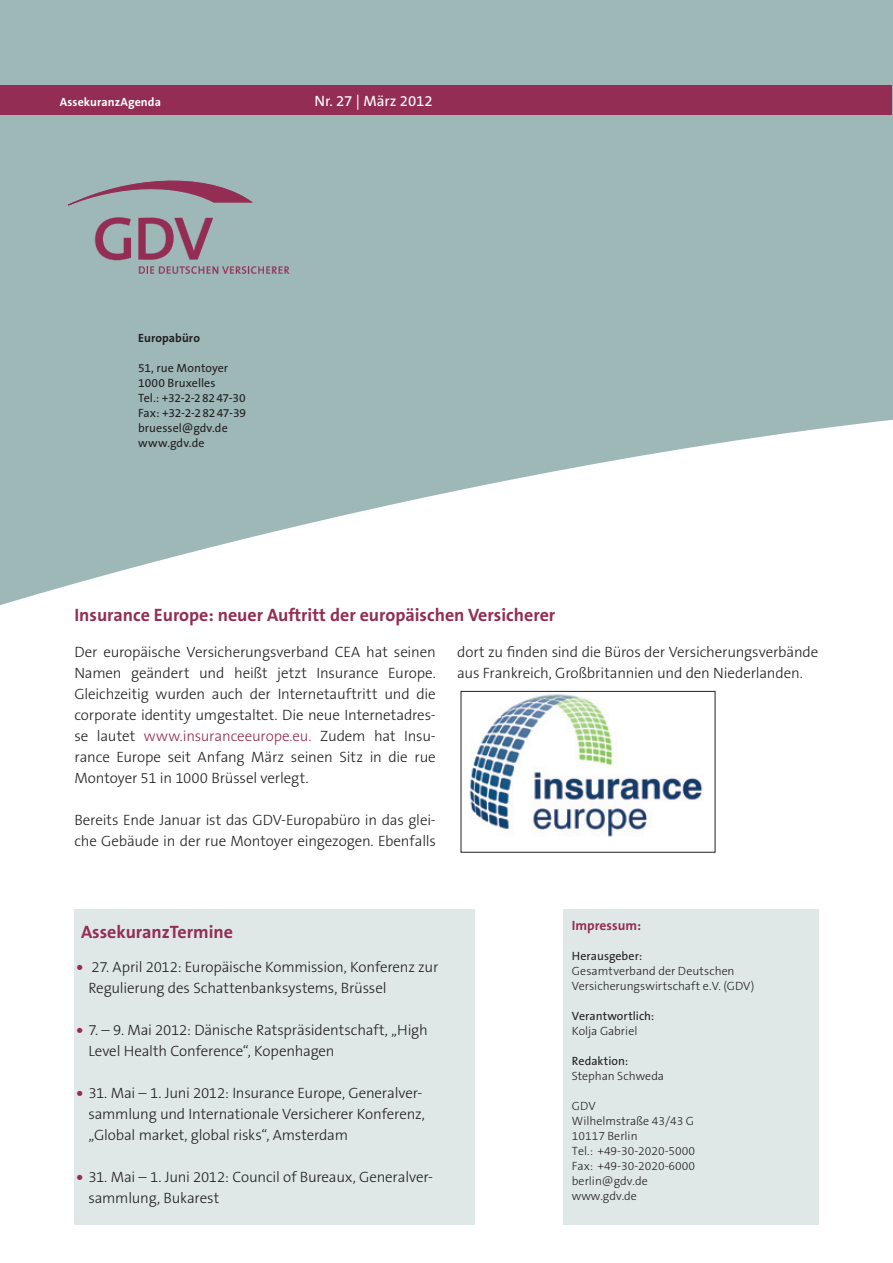
<style>
.page{position:relative;width:893px;height:1263px;background:#fff}
.page>*{position:absolute;margin:0;border:0;box-sizing:border-box;transform-origin:0 0}
.t1{font:700 18px "The Sans B7";color:#942d53}
.t2{font:300 15px/21px "The Sans B3";letter-spacing:-.015em;color:#231f20}
.t3{font:15px "The Sans B5 Plain";color:#fff}
.t4{font:700 13.5px "The Sans B7";color:#942d53}
.t5{font:300 12px/15px "The Sans B3";color:#231f20}
.t6{font:12px/15px "The Sans B5 Plain";letter-spacing:.005em;color:#231f20}
.t7{font:700 12px "The Sans B7";letter-spacing:.01em;color:#fff}
.t8{font:700 12px "The Sans B7";letter-spacing:.005em;color:#231f20}
.s1{color:#942d53}
.s2{font-size:25.5px;color:#942d53}
</style>
<div class="page">
<svg style="left:0;top:0;width:893px;height:605px;fill:#9db8b7"></svg>
<div style="left:0;top:85px;width:893px;height:30px;background:#942d53"></div>
<div style="left:60px;top:170px;width:240px;height:116px;background:#9db8b7"></div>
<svg style="left:68px;top:180px;width:184px;height:26px"></svg>
<svg style="left:95px;top:217px;width:36px;height:43px"></svg>
<svg style="left:138px;top:218px;width:75px;height:42px"></svg>
<svg style="left:139px;top:266px;width:150px;height:8px"></svg>
<div style="left:563px;top:909px;width:256px;height:315px;background:#dfe7e7"></div>
<div style="left:74px;top:909px;width:400px;height:315px;background:#dfe7e7"></div>
<img style="left:469px;top:694px;width:234px;height:143px">
<div style="left:461px;top:691px;width:254px;height:162px;border:1px solid #231f20"></div>
<p class="t7" style="left:60px;top:95px;width:103px">AssekuranzAgenda</p>
<p class="t3" style="left:314px;top:93px;width:120px">Nr. 27 | März 2012</p>
<p class="t8" style="left:138px;top:332px;width:63px">Europabüro</p>
<p class="t6" style="left:138px;top:361px;width:109px">51, rue Montoyer<br>1000 Bruxelles<br>Tel.: +32-2-28247-30<br>Fax: +32-2-28247-39 bruessel@gdv.de www.gdv.de</p>
<p class="t1" style="left:74px;top:606px;width:482px">Insurance Europe: neuer Auftritt der europäischen Versicherer</p>
<p class="t2" style="left:74px;top:642px;width:363px;text-align:justify">Der europäische Versicherungsverband CEA hat seinen Namen geändert und heißt jetzt Insurance Europe.<br>Gleichzeitig wurden auch der Internetauftritt und die corporate identity umgestaltet. Die neue Internetadres&shy;se lautet <span class="s1">www.insuranceeurope.eu.</span> Zudem hat Insu&shy;rance Europe seit Anfang März seinen Sitz in die rue Montoyer 51 in 1000 Brüssel verlegt.</p>
<p class="t2" style="left:74px;top:810px;width:363px">Bereits Ende Januar ist das GDV-Europabüro in das glei&shy;che Gebäude in der rue Montoyer eingezogen. Ebenfalls</p>
<p class="t2" style="left:457px;top:642px;width:363px">dort zu finden sind die Büros der Versicherungsverbände aus Frankreich, Großbritannien und den Niederlanden.</p>
<p class="t1" style="left:81px;top:922px;width:154px">AssekuranzTermine</p>
<p class="t2" style="left:88px;top:957px;width:351px;text-indent:-14px"><span class="s2">•</span> 27. April 2012: Europäische Kommission, Konferenz zur<br>Regulierung des Schattenbanksystems, Brüssel</p>
<p class="t2" style="left:88px;top:1020px;width:341px;text-indent:-14px"><span class="s2">•</span> 7. – 9. Mai 2012: Dänische Ratspräsidentschaft, „High<br>Level Health Conference“, Kopenhagen</p>
<p class="t2" style="left:88px;top:1083px;width:338px;text-indent:-14px"><span class="s2">•</span> 31. Mai – 1. Juni 2012: Insurance Europe, Generalver&shy;sammlung und Internationale Versicherer Konferenz, „Global market, global risks“, Amsterdam</p>
<p class="t2" style="left:88px;top:1167px;width:346px;text-indent:-14px"><span class="s2">•</span> 31. Mai – 1. Juni 2012: Council of Bureaux, Generalver&shy;sammlung, Bukarest</p>
<p class="t4" style="left:572px;top:918px;width:71px">Impressum:</p>
<p class="t6" style="left:572px;top:949px;width:72px">Herausgeber:</p>
<p class="t5" style="left:572px;top:964px;width:184px">Gesamtverband der Deutschen<br>Versicherungswirtschaft e.V. (GDV)</p>
<p class="t6" style="left:572px;top:1009px;width:84px">Verantwortlich:</p>
<p class="t5" style="left:572px;top:1024px;width:67px">Kolja Gabriel</p>
<p class="t6" style="left:572px;top:1054px;width:58px">Redaktion:</p>
<p class="t5" style="left:572px;top:1069px;width:94px">Stephan Schweda</p>
<p class="t5" style="left:572px;top:1099px;width:125px">GDV<br>Wilhelmstraße 43/43 G<br>10117 Berlin<br>Tel.: +49-30-2020-5000<br>Fax: +49-30-2020-6000 berlin@gdv.de www.gdv.de</p>
</div>
